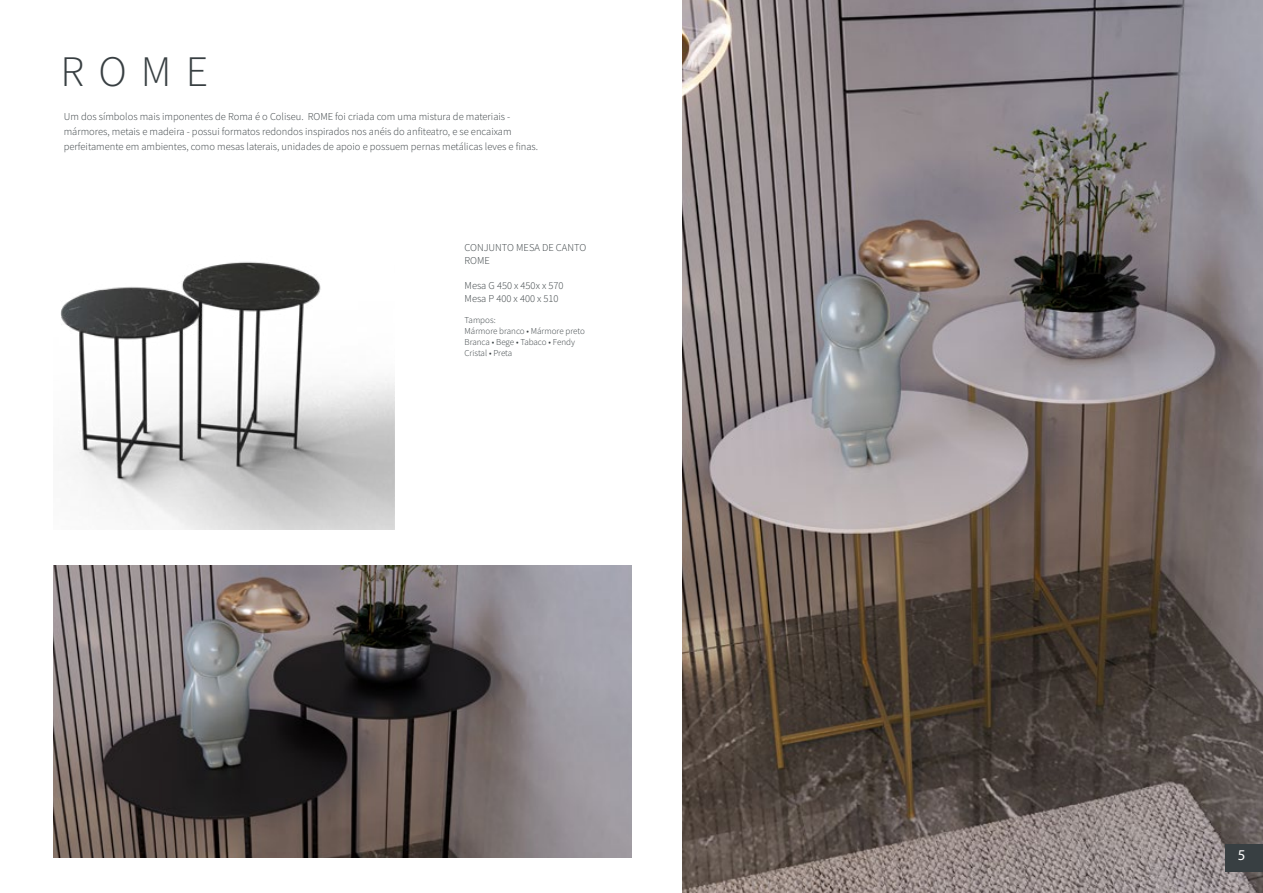
<style>
.page{position:relative;width:1263px;height:893px;background:#fff}
.page>*{position:absolute;margin:0;border:0;box-sizing:border-box;transform-origin:0 0}
.t1{font:300 43.5px "Source Sans Pro";color:#383f42}
.t2{font:15px "Myriad Pro";color:#fff}
.t3{font:300 10.5px/12.6px "Source Sans Pro";color:#383f42}
.t4{font:300 9px/10.8px "Source Sans Pro";color:#383f42}
</style>
<div class="page">
<img style="left:682px;top:0;width:581px;height:893px">
<img style="left:53px;top:566px;width:578px;height:292px">
<img style="left:60px;top:262px;width:334px;height:267px">
<div style="left:1225px;top:844px;width:38px;height:28px;background:#383f42"></div>
<h1 class="t1" style="left:61px;top:45px;width:149px">ROME</h1>
<p class="t3" style="left:64px;top:109px;width:476px;line-height:15px">Um dos símbolos mais imponentes de Roma é o Coliseu. ROME foi criada com uma mistura de materiais - mármores, metais e madeira - possui formatos redondos inspirados nos anéis do anfiteatro, e se encaixam perfeitamente em ambientes, como mesas laterais, unidades de apoio e possuem pernas metálicas leves e finas.</p>
<p class="t3" style="left:465px;top:242px;width:123px">CONJUNTO MESA DE CANTO<br>ROME</p>
<p class="t3" style="left:465px;top:279px;width:100px">Mesa G 450 x 450x x 570<br>Mesa P 400 x 400 x 510</p>
<p class="t4" style="left:465px;top:315px;width:122px">Tampos:<br>Mármore branco • Mármore preto<br>Branca • Bege • Tabaco • Fendy<br>Cristal • Preta</p>
<h2 class="t2" style="left:1238px;top:846px;width:9px">5</h2>
</div>
